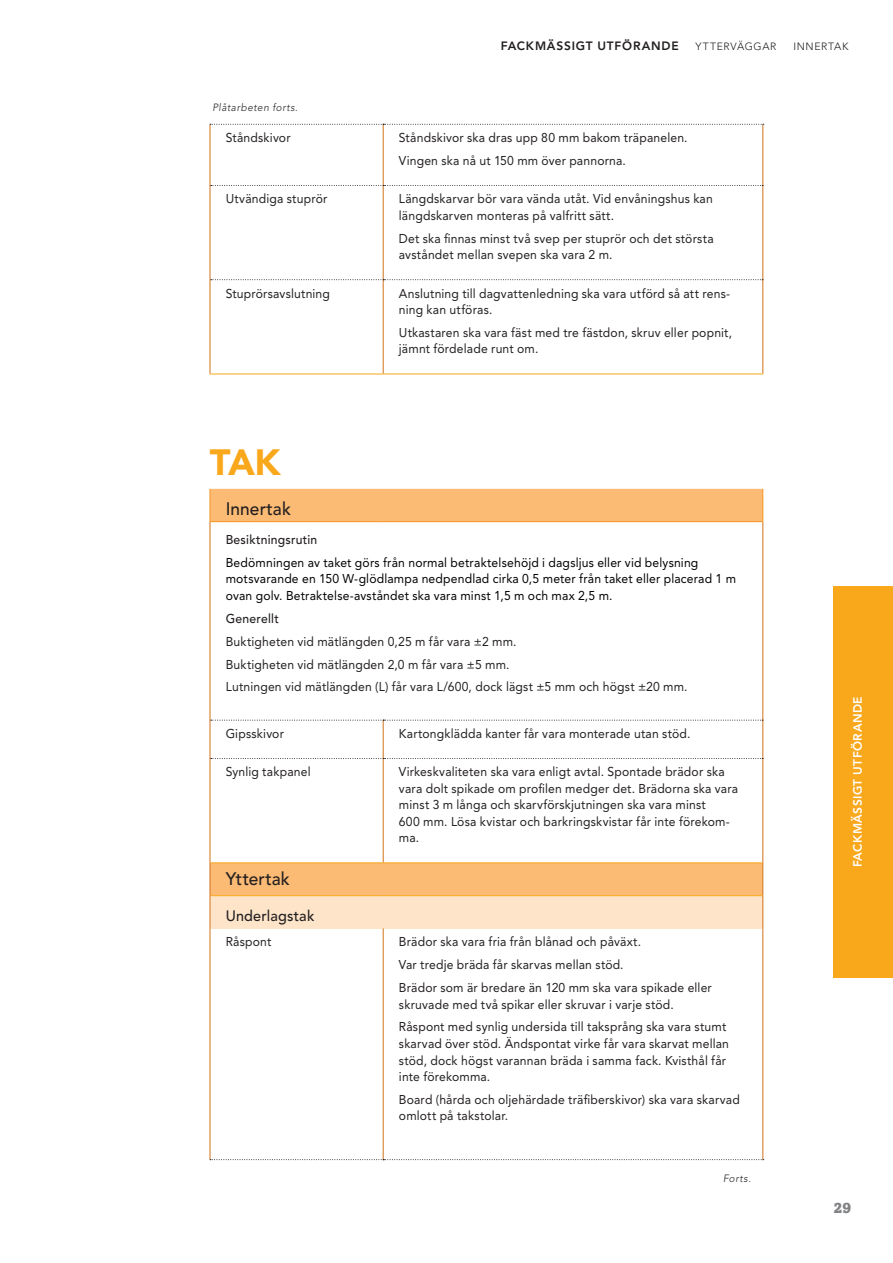
<style>
.page{position:relative;width:893px;height:1263px;background:#fff}
.page>*{position:absolute;margin:0;border:0;box-sizing:border-box;transform-origin:0 0}
.Rubrik_2_över_ny_tab{font:900 36.3px "Avenir LT Std";color:#f9a71b}
.Rubrik_3{font:500 18px "Avenir LT Std";letter-spacing:.005em;color:#231f20;scale:.96 1}
.Rubrik_4_x{font:500 15px "Avenir LT Std";letter-spacing:.01em;color:#231f20;scale:.96 1}
.t1{font:900 15px "Amasis MT Std";color:#808285}
.H-spalt_bröd{font:12.75px/16.5px "Avenir LT Std";letter-spacing:.015em;color:#231f20;scale:.95 1}
.V-spalt_bröd{font:12.75px/16.5px "Avenir LT Std";letter-spacing:.015em;color:#231f20;scale:.95 1}
.BRÖDTEXT_i_ruta{font:12.75px/16.5px "Avenir LT Std";letter-spacing:.015em;color:#000;scale:.95 1}
.BRÖDTEXT_i_ruta-2{font:12.75px "Avenir LT Std";letter-spacing:.015em;color:#231f20;scale:.95 1}
.BRÖDTEXT_i_ruta-3{font:500 12.75px "Avenir LT Std";letter-spacing:.02em;color:#231f20;scale:.95 1}
.HUVUD{font:800 12px "Avenir LT Std";letter-spacing:.065em;color:#231f20}
.Flik{font:800 12px "Avenir LT Std";letter-spacing:.035em;color:#fff}
.RUTA_Rubrik_3{font:italic 300 10.5px "Avenir LT Std";letter-spacing:.06em;color:#231f20;scale:.95 1}
.HUVUD-2{font:300 10.5px "Avenir LT Std";letter-spacing:.065em;color:#231f20}
</style>
<div class="page">
<svg style="left:211px;top:489px;width:551px;height:406px"></svg>
<div style="left:210px;top:896px;width:553px;height:32px;background:#fee5ca"></div>
<hr style="left:210px;top:863px;width:1px;height:33px;background:#d07118">
<hr style="left:762px;top:863px;width:1px;height:33px;background:#d07118">
<hr style="left:210px;top:125px;width:1px;height:60px;background:#d07118">
<hr style="left:383px;top:125px;width:1px;height:60px;background:#d07118">
<hr style="left:762px;top:125px;width:1px;height:60px;background:#d07118">
<hr style="left:210px;top:185px;width:1px;height:95px;background:#d07118">
<hr style="left:383px;top:186px;width:1px;height:93px;background:#d07118">
<hr style="left:762px;top:185px;width:1px;height:95px;background:#d07118">
<hr style="left:210px;top:280px;width:1px;height:94px;background:#d07118">
<hr style="left:383px;top:280px;width:1px;height:94px;background:#d07118">
<hr style="left:762px;top:280px;width:1px;height:94px;background:#d07118">
<svg style="left:211px;top:185px;width:552px;height:1px"></svg>
<svg style="left:211px;top:279px;width:552px;height:1px"></svg>
<svg style="left:210px;top:124px;width:554px;height:1px"></svg>
<hr style="left:210px;top:758px;width:1px;height:105px;background:#d07118">
<hr style="left:383px;top:759px;width:1px;height:103px;background:#d07118">
<hr style="left:762px;top:758px;width:1px;height:105px;background:#d07118">
<hr style="left:210px;top:862px;width:173px;height:1px;background:#f9a71b">
<hr style="left:383px;top:862px;width:379px;height:1px;background:#f9a71b">
<hr style="left:210px;top:522px;width:1px;height:198px;background:#d07118">
<hr style="left:762px;top:522px;width:1px;height:198px;background:#d07118">
<hr style="left:210px;top:720px;width:1px;height:38px;background:#d07118">
<hr style="left:383px;top:720px;width:1px;height:38px;background:#d07118">
<hr style="left:762px;top:720px;width:1px;height:38px;background:#d07118">
<svg style="left:211px;top:720px;width:552px;height:1px"></svg>
<svg style="left:211px;top:758px;width:552px;height:1px"></svg>
<hr style="left:210px;top:928px;width:1px;height:231px;background:#d07118">
<hr style="left:383px;top:928px;width:1px;height:231px;background:#d07118">
<hr style="left:762px;top:928px;width:1px;height:231px;background:#d07118">
<svg style="left:210px;top:1159px;width:554px;height:1px"></svg>
<hr style="left:210px;top:489px;width:1px;height:32px;background:#f7931d">
<hr style="left:762px;top:489px;width:1px;height:32px;background:#f7931d">
<hr style="left:210px;top:521px;width:173px;height:1px;background:#f7931d">
<hr style="left:383px;top:521px;width:380px;height:1px;background:#f7931d">
<hr style="left:210px;top:374px;width:173px;height:1px;background:#f9a71b">
<hr style="left:383px;top:374px;width:380px;height:1px;background:#f9a71b">
<hr style="left:210px;top:895px;width:173px;height:1px;background:#f9a71b">
<hr style="left:383px;top:895px;width:379px;height:1px;background:#f9a71b">
<hr style="left:210px;top:896px;width:1px;height:32px;background:#d07118">
<hr style="left:762px;top:896px;width:1px;height:32px;background:#d07118">
<div style="left:833px;top:586px;width:60px;height:391px;background:#f9a71b"></div>
<p class="RUTA_Rubrik_3" style="left:213px;top:101px;width:91px">Plåtarbeten forts.</p>
<p class="HUVUD" style="left:501px;top:38px;width:180px">FACKMÄSSIGT UTFÖRANDE</p>
<p class="HUVUD-2" style="left:696px;top:40px;width:82px">YTTERVÄGGAR</p>
<p class="HUVUD-2" style="left:793px;top:40px;width:57px">INNERTAK</p>
<p class="V-spalt_bröd" style="left:226px;top:130px;width:70px">Ståndskivor</p>
<p class="H-spalt_bröd" style="left:399px;top:130px;width:305px">Ståndskivor ska dras upp 80 mm bakom träpanelen.</p>
<p class="H-spalt_bröd" style="left:399px;top:152px;width:240px">Vingen ska nå ut 150 mm över pannorna.</p>
<p class="V-spalt_bröd" style="left:226px;top:191px;width:108px">Utvändiga stuprör</p>
<p class="H-spalt_bröd" style="left:399px;top:191px;width:332px">Längdskarvar bör vara vända utåt. Vid envåningshus kan längdskarven monteras på valfritt sätt.</p>
<p class="H-spalt_bröd" style="left:399px;top:230px;width:333px">Det ska finnas minst två svep per stuprör och det största avståndet mellan svepen ska vara 2 m.</p>
<p class="V-spalt_bröd" style="left:226px;top:285px;width:111px">Stuprörsavslutning</p>
<p class="H-spalt_bröd" style="left:399px;top:285px;width:350px">Anslutning till dagvattenledning ska vara utförd så att rens&shy;ning kan utföras.</p>
<p class="H-spalt_bröd" style="left:399px;top:324px;width:352px">Utkastaren ska vara fäst med tre fästdon, skruv eller popnit, jämnt fördelade runt om.</p>
<p class="Rubrik_2_över_ny_tab" style="left:210px;top:440px;width:72px">TAK</p>
<p class="Rubrik_3" style="left:226px;top:498px;width:70px">Innertak</p>
<p class="BRÖDTEXT_i_ruta-3" style="left:226px;top:532px;width:98px">Besiktningsrutin</p>
<p class="BRÖDTEXT_i_ruta" style="left:226px;top:554px;width:539px">Bedömningen av taket görs från normal betraktelsehöjd i dagsljus eller vid belysning motsvarande en 150 W-glödlampa nedpendlad cirka 0,5 meter från taket eller placerad 1 m ovan golv. Betraktelse-avståndet ska vara minst 1,5 m och max 2,5 m.</p>
<p class="BRÖDTEXT_i_ruta-3" style="left:226px;top:611px;width:57px">Generellt</p>
<p class="BRÖDTEXT_i_ruta-2" style="left:226px;top:634px;width:308px">Buktigheten vid mätlängden 0,25 m får vara ±2 mm.</p>
<p class="BRÖDTEXT_i_ruta-2" style="left:226px;top:657px;width:300px">Buktigheten vid mätlängden 2,0 m får vara ±5 mm.</p>
<p class="BRÖDTEXT_i_ruta-2" style="left:226px;top:680px;width:488px">Lutningen vid mätlängden (L) får vara L/600, dock lägst ±5 mm och högst ±20 mm.</p>
<p class="V-spalt_bröd" style="left:226px;top:725px;width:63px">Gipsskivor</p>
<p class="V-spalt_bröd" style="left:399px;top:725px;width:308px">Kartongklädda kanter får vara monterade utan stöd.</p>
<p class="V-spalt_bröd" style="left:226px;top:764px;width:91px">Synlig takpanel</p>
<p class="V-spalt_bröd" style="left:399px;top:764px;width:359px">Virkeskvaliteten ska vara enligt avtal. Spontade brädor ska vara dolt spikade om profilen medger det. Brädorna ska vara minst 3 m långa och skarvförskjutningen ska vara minst<br>600 mm. Lösa kvistar och barkringskvistar får inte förekom&shy;ma.</p>
<p class="Rubrik_3" style="left:226px;top:868px;width:68px">Yttertak</p>
<p class="Rubrik_4_x" style="left:226px;top:907px;width:94px">Underlagstak</p>
<p class="V-spalt_bröd" style="left:226px;top:934px;width:50px">Råspont</p>
<p class="H-spalt_bröd" style="left:399px;top:934px;width:256px">Brädor ska vara fria från blånad och påväxt.</p>
<p class="H-spalt_bröd" style="left:399px;top:957px;width:238px">Var tredje bräda får skarvas mellan stöd.</p>
<p class="H-spalt_bröd" style="left:399px;top:979px;width:331px">Brädor som är bredare än 120 mm ska vara spikade eller skruvade med två spikar eller skruvar i varje stöd.</p>
<p class="H-spalt_bröd" style="left:399px;top:1019px;width:349px">Råspont med synlig undersida till taksprång ska vara stumt skarvad över stöd. Ändspontat virke får vara skarvat mellan stöd, dock högst varannan bräda i samma fack. Kvisthål får inte förekomma.</p>
<p class="H-spalt_bröd" style="left:399px;top:1091px;width:360px">Board (hårda och oljehärdade träfiberskivor) ska vara skarvad omlott på takstolar.</p>
<p class="RUTA_Rubrik_3" style="left:723px;top:1172px;width:31px">Forts.</p>
<p class="Flik" style="left:850px;top:867px;width:172px;rotate:-90deg">FACKMÄSSIGT UTFÖRANDE</p>
<p class="t1" style="left:833px;top:1198px;width:20px">29</p>
</div>
